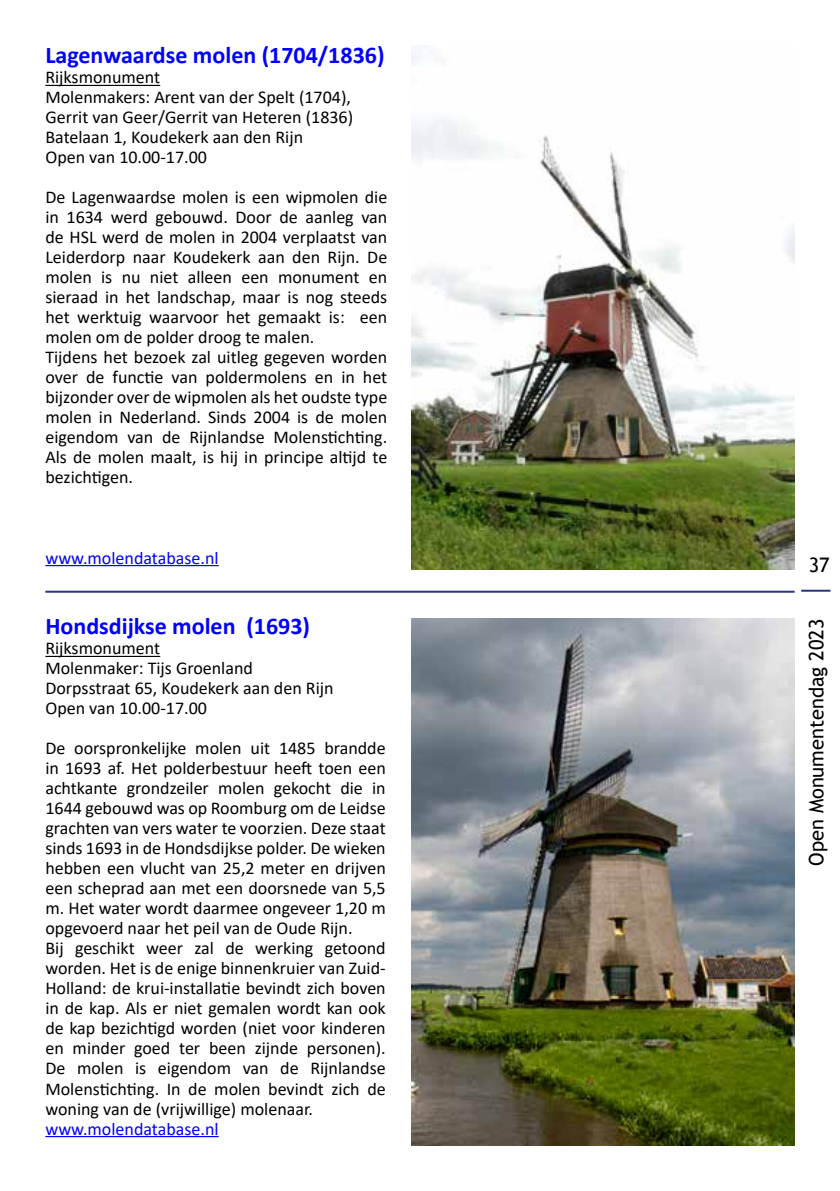
<style>
.page{position:relative;width:840px;height:1191px;background:#fff}
.page>*{position:absolute;margin:0;border:0;box-sizing:border-box;transform-origin:0 0}
.t1{font:700 24px "Calibri";color:#00f}
.t2{font:20px "Trebuchet MS";color:#000}
.t3{font:18px/20px "Calibri";color:#000}
.t4{font:18px "Calibri";color:#00f}
</style>
<div class="page">
<hr style="left:800px;top:589px;width:30px;height:2px;background:#283583">
<hr style="left:45px;top:590px;width:749px;height:2px;background:#283583">
<hr style="left:45px;top:85px;width:115px;height:1px;background:#000">
<hr style="left:45px;top:565px;width:173px;height:1px;background:#00f">
<img style="left:411px;top:45px;width:383px;height:524px">
<hr style="left:45px;top:656px;width:115px;height:1px;background:#000">
<hr style="left:45px;top:1136px;width:173px;height:1px;background:#00f">
<img style="left:411px;top:618px;width:383px;height:527px">
<h1 class="t1" style="left:45px;top:38px;width:340px">Lagenwaardse molen (1704/1836)</h1>
<p class="t3" style="left:45px;top:67px;width:309px">Rijksmonument<br>Molenmakers: Arent van der Spelt (1704),<br>Gerrit van Geer/Gerrit van Heteren (1836)<br>Batelaan 1, Koudekerk aan den Rijn<br>Open van 10.00-17.00</p>
<p class="t3" style="left:45px;top:187px;width:343px">De Lagenwaardse molen is een wipmolen die in 1634 werd gebouwd. Door de aanleg van de HSL werd de molen in 2004 verplaatst van Leiderdorp naar Koudekerk aan den Rijn. De molen is nu niet alleen een monument en sieraad in het landschap, maar is nog steeds het werktuig waarvoor het gemaakt is: een molen om de polder droog te malen.<br>Tijdens het bezoek zal uitleg gegeven worden over de functie van poldermolens en in het bijzonder over de wipmolen als het oudste type molen in Nederland. Sinds 2004 is de molen eigendom van de Rijnlandse Molenstichting.<br>Als de molen maalt, is hij in principe altijd te bezichtigen.</p>
<p class="t4" style="left:45px;top:545px;width:175px">www.molendatabase.nl</p>
<h1 class="t1" style="left:45px;top:609px;width:266px">Hondsdijkse molen (1693)</h1>
<p class="t3" style="left:45px;top:638px;width:289px">Rijksmonument<br>Molenmaker: Tijs Groenland<br>Dorpsstraat 65, Koudekerk aan den Rijn<br>Open van 10.00-17.00</p>
<p class="t3" style="left:45px;top:738px;width:342px">De oorspronkelijke molen uit 1485 brandde in 1693 af. Het polderbestuur heeft toen een achtkante grondzeiler molen gekocht die in 1644 gebouwd was op Roomburg om de Leidse grachten van vers water te voorzien. Deze staat sinds 1693 in de Hondsdijkse polder. De wieken hebben een vlucht van 25,2 meter en drijven een scheprad aan met een doorsnede van 5,5 m. Het water wordt daarmee ongeveer 1,20 m opgevoerd naar het peil van de Oude Rijn.<br>Bij geschikt weer zal de werking getoond worden. Het is de enige binnenkruier van Zuid-Holland: de krui-installatie bevindt zich boven in de kap. Als er niet gemalen wordt kan ook de kap bezichtigd worden (niet voor kinderen en minder goed ter been zijnde personen).<br>De molen is eigendom van de Rijnlandse Molenstichting. In de molen bevindt zich de woning van de (vrijwillige) molenaar.</p>
<p class="t4" style="left:45px;top:1116px;width:175px">www.molendatabase.nl</p>
<p class="t2" style="left:808px;top:553px;width:22px">37</p>
<p class="t2" style="left:803px;top:866px;width:249px;rotate:-90deg">Open Monumentendag 2023</p>
</div>
